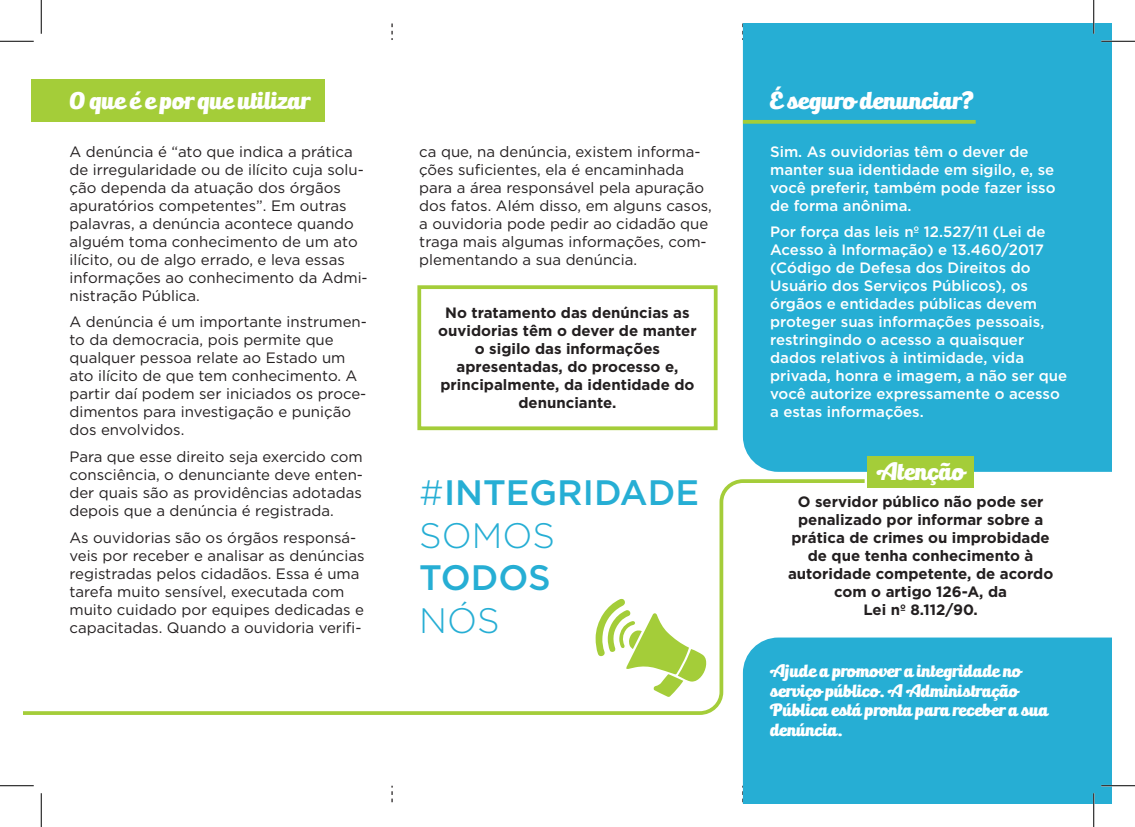
<style>
.page{position:relative;width:1135px;height:827px;background:#fff}
.page>*{position:absolute;margin:0;border:0;box-sizing:border-box;transform-origin:0 0}
.t1{font:500 35.25px/42.5px "Gotham";color:#26aed4}
.t2{font:300 35.25px "Gotham";color:#26aed4}
.t3{font:22.5px "Bulletto Killa";color:#fff}
.t4{font:16.25px "Bulletto Killa";color:#fff}
.t5{font:15px/18px "Gotham";color:#231f20}
.t6{font:500 15px/18px "Gotham";color:#fff}
.t7{font:700 15px/18px "Gotham";color:#231f20;text-align:center}
.s1{font-weight:300}
</style>
<div class="page">
<div style="left:31px;top:80px;width:293px;height:42px;background:#a4cd39"></div>
<svg style="left:391px;top:24px;width:2px;height:16px"></svg>
<svg style="left:742px;top:24px;width:1px;height:16px"></svg>
<svg style="left:391px;top:785px;width:2px;height:18px"></svg>
<svg style="left:742px;top:785px;width:1px;height:18px"></svg>
<div style="left:743px;top:24px;width:368px;height:448px;background:#26aed4"></div>
<div style="left:743px;top:637px;width:368px;height:166px;background:#26aed4"></div>
<div style="left:417px;top:285px;width:300px;height:145px;border:4px solid #a4cd39"></div>
<div style="left:868px;top:456px;width:106px;height:31px;background:#a4cd39"></div>
<svg style="left:743px;top:120px;width:233px;height:4px"></svg>
<svg style="left:24px;top:477px;width:844px;height:239px"></svg>
<svg style="left:596px;top:599px;width:111px;height:98px"></svg>
<hr style="left:1101px;top:40px;width:34px;height:2px;background:#fff">
<hr style="left:0;top:41px;width:34px;height:1px;background:#000">
<hr style="left:1101px;top:41px;width:34px;height:1px;background:#000">
<hr style="left:0;top:785px;width:34px;height:1px;background:#000">
<hr style="left:1101px;top:785px;width:34px;height:1px;background:#000">
<hr style="left:41px;top:0;width:1px;height:34px;background:#000">
<hr style="left:41px;top:793px;width:1px;height:34px;background:#000">
<hr style="left:1093px;top:0;width:1px;height:34px;background:#000">
<hr style="left:1093px;top:793px;width:1px;height:34px;background:#000">
<svg style="left:770px;top:86px;width:15px;height:23px"></svg>
<svg style="left:798px;top:97px;width:23px;height:17px"></svg>
<svg style="left:834px;top:97px;width:10px;height:12px"></svg>
<svg style="left:860px;top:91px;width:26px;height:18px"></svg>
<svg style="left:922px;top:91px;width:51px;height:18px"></svg>
<div style="left:770px;top:664px;width:279px;height:71px;background:#26aed4"></div>
<h2 class="t3" style="left:172px;top:88px;width:100px">□ ❑◆ ◆▼ ●</h2>
<p class="t5" style="left:69px;top:142px;width:300px">A denúncia é “ato que indica a prática de irregularidade ou de ilícito cuja solu&shy;ção dependa da atuação dos órgãos apuratórios competentes”. Em outras palavras, a denúncia acontece quando alguém toma conhecimento de um ato ilícito, ou de algo errado, e leva essas informações ao conhecimento da Admi&shy;nistração Pública.</p>
<p class="t5" style="left:69px;top:313px;width:299px">A denúncia é um importante instrumen&shy;to da democracia, pois permite que qualquer pessoa relate ao Estado um ato ilícito de que tem conhecimento. A partir daí podem ser iniciados os proce&shy;dimentos para investigação e punição dos envolvidos.</p>
<p class="t5" style="left:69px;top:447px;width:295px;text-align:justify">Para que esse direito seja exercido com consciência, o denunciante deve enten&shy;der quais são as providências adotadas depois que a denúncia é registrada.</p>
<p class="t5" style="left:69px;top:528px;width:297px">As ouvidorias são os órgãos responsá&shy;veis por receber e analisar as denúncias registradas pelos cidadãos. Essa é uma tarefa muito sensível, executada com muito cuidado por equipes dedicadas e capacitadas. Quando a ouvidoria verifi-</p>
<p class="t5" style="left:419px;top:142px;width:294px">ca que, na denúncia, existem informa&shy;ções suficientes, ela é encaminhada para a área responsável pela apuração dos fatos. Além disso, em alguns casos, a ouvidoria pode pedir ao cidadão que traga mais algumas informações, com&shy;plementando a sua denúncia.</p>
<p class="t7" style="left:438px;top:304px;width:260px">No tratamento das denúncias as ouvidorias têm o dever de manter o sigilo das informações apresentadas, do processo e, principalmente, da identidade do denunciante.</p>
<h1 class="t1" style="left:419px;top:471px;width:281px"><span class="s1">#</span>INTEGRIDADE<br><span class="s1">SOMOS</span></h1>
<h1 class="t1" style="left:419px;top:556px;width:133px">TODOS</h1>
<h1 class="t2" style="left:419px;top:598px;width:82px">NÓS</h1>
<h2 class="t3" style="left:787px;top:88px;width:70px">▲ ◆□</h2>
<h2 class="t3" style="left:884px;top:88px;width:39px">■◆■</h2>
<p class="t6" style="left:770px;top:142px;width:287px">Sim. As ouvidorias têm o dever de manter sua identidade em sigilo, e, se você preferir, também pode fazer isso de forma anônima.</p>
<p class="t6" style="left:770px;top:223px;width:299px">Por força das leis nº 12.527/11 (Lei de Acesso à Informação) e 13.460/2017 (Código de Defesa dos Direitos do Usuário dos Serviços Públicos), os órgãos e entidades públicas devem proteger suas informações pessoais, restringindo o acesso a quaisquer dados relativos à intimidade, vida privada, honra e imagem, a não ser que você autorize expressamente o acesso a estas informações.</p>
<h2 class="t3" style="left:898px;top:459px;width:68px">▼■ □</h2>
<p class="t7" style="left:788px;top:492px;width:267px">O servidor público não pode ser penalizado por informar sobre a prática de crimes ou improbidade de que tenha conhecimento à autoridade competente, de acordo com o artigo 126-A, da<br>Lei nº 8.112/90.</p>
<p class="t4" style="left:847px;top:662px;width:41px">□ □❖</p>
<p class="t4" style="left:770px;top:681px;width:54px">▲❖□</p>
<p class="t4" style="left:949px;top:681px;width:29px">■▲▼</p>
<p class="t4" style="left:801px;top:701px;width:53px">● ▲▼</p>
<p class="t4" style="left:880px;top:701px;width:25px">□■▼</p>
</div>
